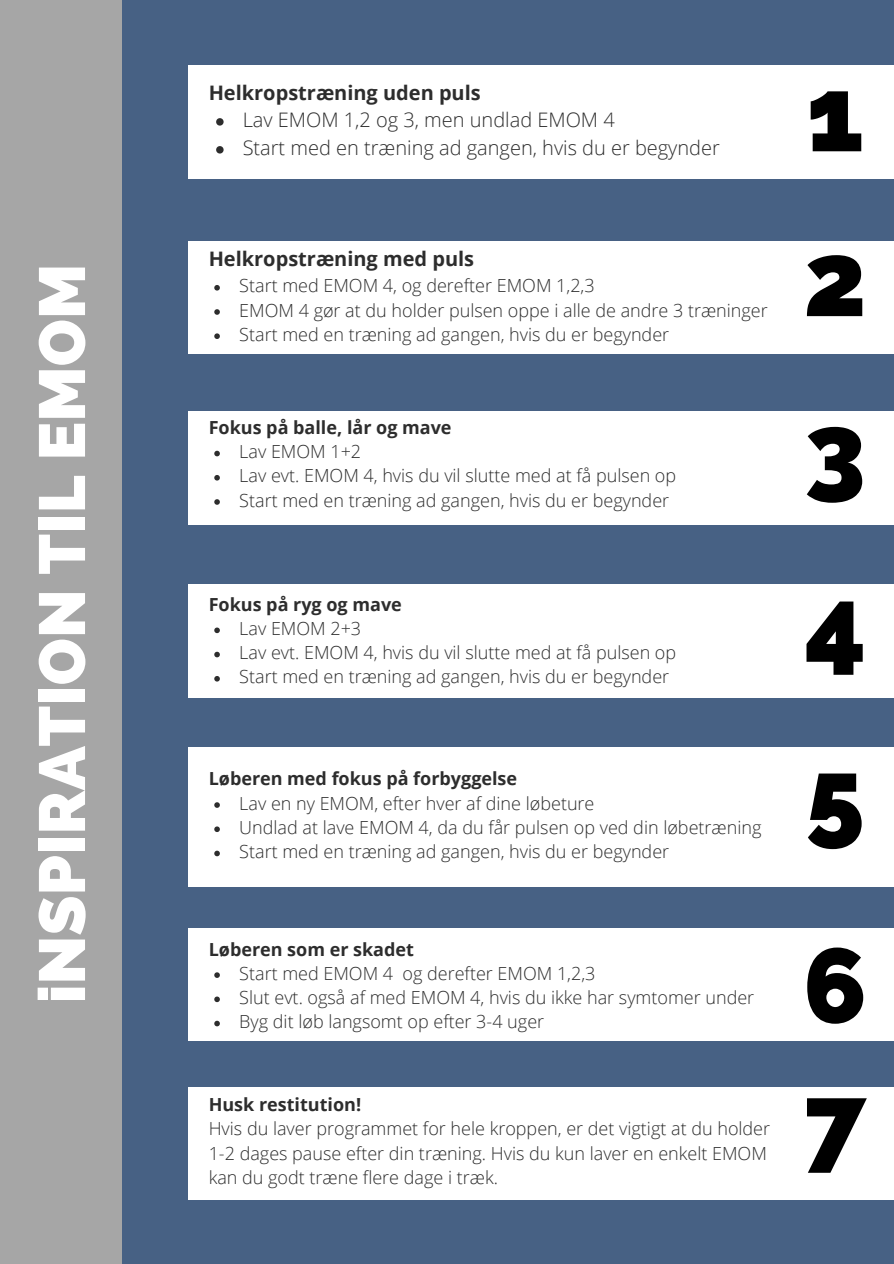
<style>
.page{position:relative;width:894px;height:1264px;background:#fff}
.page>*{position:absolute;margin:0;border:0;box-sizing:border-box;transform-origin:0 0}
.t1{font:800 104.85px/172.4px "Raleway";color:#000;text-align:justify}
.t2{font:800 64.95px "Raleway";color:#fff}
.t3{font:300 19.95px/27.9px "Open Sans";color:#2d2d2d}
.t4{font:700 19.95px "Open Sans";color:#2d2d2d}
.t5{font:300 18px/24.2px "Open Sans";color:#2d2d2d}
.t6{font:700 18px "Open Sans";color:#2d2d2d}
</style>
<div class="page">
<div style="left:0;top:0;width:893px;height:1263px;background:#476184"></div>
<div style="left:189px;top:66px;width:704px;height:113px;background:#fff"></div>
<svg style="left:216px;top:118px;width:7px;height:8px"></svg>
<svg style="left:216px;top:146px;width:7px;height:7px"></svg>
<div style="left:189px;top:241px;width:704px;height:113px;background:#fff"></div>
<svg style="left:214px;top:285px;width:6px;height:5px"></svg>
<svg style="left:214px;top:309px;width:6px;height:6px"></svg>
<svg style="left:214px;top:333px;width:6px;height:6px"></svg>
<div style="left:189px;top:412px;width:704px;height:112px;background:#fff"></div>
<div style="left:189px;top:584px;width:704px;height:113px;background:#fff"></div>
<div style="left:188px;top:747px;width:705px;height:139px;background:#fff"></div>
<div style="left:189px;top:928px;width:704px;height:112px;background:#fff"></div>
<div style="left:189px;top:1087px;width:704px;height:112px;background:#fff"></div>
<div style="left:0;top:0;width:121px;height:1263px;background:#a6a6a6"></div>
<svg style="left:214px;top:451px;width:6px;height:5px"></svg>
<svg style="left:214px;top:475px;width:6px;height:5px"></svg>
<svg style="left:214px;top:499px;width:6px;height:6px"></svg>
<svg style="left:214px;top:627px;width:6px;height:6px"></svg>
<svg style="left:214px;top:651px;width:6px;height:6px"></svg>
<svg style="left:214px;top:676px;width:6px;height:5px"></svg>
<svg style="left:214px;top:802px;width:6px;height:5px"></svg>
<svg style="left:214px;top:826px;width:6px;height:6px"></svg>
<svg style="left:214px;top:850px;width:6px;height:6px"></svg>
<svg style="left:214px;top:972px;width:6px;height:5px"></svg>
<svg style="left:214px;top:996px;width:6px;height:6px"></svg>
<svg style="left:214px;top:1020px;width:6px;height:6px"></svg>
<h2 class="t2" style="left:24px;top:1003px;width:741px;rotate:-90deg">iNSPIRATION TIL EMOM</h2>
<p class="t4" style="left:209px;top:78px;width:273px">Helkropstræning uden puls</p>
<h1 class="t1" style="left:806px;top:28px;width:59px">1</h1>
<p class="t3" style="left:242px;top:106px;width:478px">Lav EMOM 1,2 og 3, men undlad EMOM 4<br>Start med en træning ad gangen, hvis du er begynder</p>
<p class="t4" style="left:209px;top:245px;width:267px">Helkropstræning med puls</p>
<h1 class="t1" style="left:803px;top:193px;width:64px">2<br>3<br>4<br>5</h1>
<p class="t5" style="left:239px;top:273px;width:530px">Start med EMOM 4, og derefter EMOM 1,2,3<br>EMOM 4 gør at du holder pulsen oppe i alle de andre 3 træninger<br>Start med en træning ad gangen, hvis du er begynder</p>
<p class="t6" style="left:209px;top:415px;width:244px">Fokus på balle, lår og mave</p>
<p class="t5" style="left:239px;top:439px;width:438px">Lav EMOM 1+2<br>Lav evt. EMOM 4, hvis du vil slutte med at få pulsen op<br>Start med en træning ad gangen, hvis du er begynder</p>
<p class="t6" style="left:209px;top:591px;width:195px">Fokus på ryg og mave</p>
<p class="t5" style="left:239px;top:616px;width:438px">Lav EMOM 2+3<br>Lav evt. EMOM 4, hvis du vil slutte med at få pulsen op<br>Start med en træning ad gangen, hvis du er begynder</p>
<p class="t6" style="left:209px;top:766px;width:310px">Løberen med fokus på forbyggelse</p>
<p class="t5" style="left:239px;top:790px;width:523px">Lav en ny EMOM, efter hver af dine løbeture<br>Undlad at lave EMOM 4, da du får pulsen op ved din løbetræning<br>Start med en træning ad gangen, hvis du er begynder</p>
<p class="t6" style="left:209px;top:936px;width:207px">Løberen som er skadet</p>
<p class="t5" style="left:239px;top:960px;width:516px">Start med EMOM 4 og derefter EMOM 1,2,3<br>Slut evt. også af med EMOM 4, hvis du ikke har symtomer under<br>Byg dit løb langsomt op efter 3-4 uger</p>
<p class="t6" style="left:209px;top:1091px;width:154px">Husk restitution!</p>
<p class="t5" style="left:209px;top:1116px;width:563px">Hvis du laver programmet for hele kroppen, er det vigtigt at du holder<br>1-2 dages pause efter din træning. Hvis du kun laver en enkelt EMOM kan du godt træne flere dage i træk.</p>
<h1 class="t1" style="left:802px;top:899px;width:65px">6</h1>
<h1 class="t1" style="left:803px;top:1036px;width:64px">7</h1>
</div>
